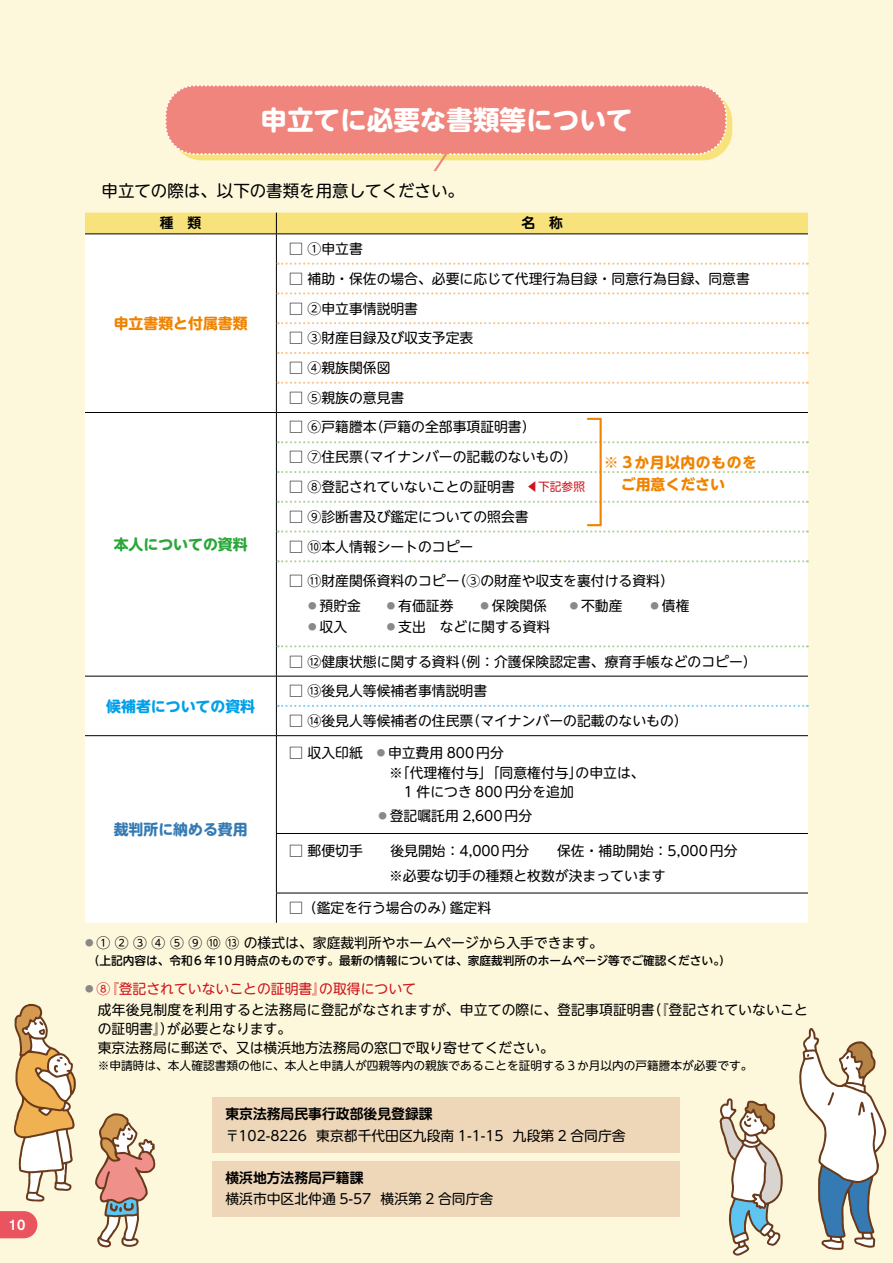
<style>
.page{position:relative;width:893px;height:1263px;background:#fdf8dc}
.page>*{position:absolute;margin:0;border:0;box-sizing:border-box;transform-origin:0 0}
.t1{font:700 26.55px "UD Shin M Go Pr 6 N";color:#fff}
.t2{font:16.5px "UD Shin M Go Pr 6 N";color:#000}
.t3{font:700 14.85px/22.4px "UD Shin M Go Pr 6 N";letter-spacing:.035em;color:#f08300}
.t4{font:700 14.85px "UD Shin M Go Pr 6 N";color:#00a0e9}
.t5{font:700 14.85px "UD Shin M Go Pr 6 N";color:#f08300}
.t6{font:700 14.85px "UD Shin M Go Pr 6 N";color:#2aa738}
.t7{font:700 14.85px "UD Shin M Go Pr 6 N";color:#357ab3}
.t8{font:13.8px/19.5px "UD Shin M Go Pr 6 N";color:#000}
.t9{font:700 13.8px "UD Shin M Go Pr 6 N De";color:#000}
.t10{font:12.75px "Ntoday Std De Bold KS";color:#fff}
.t11{font:500 11.7px "UD Shin M Go Pr 6 N";color:#000}
.t12{font:11.7px "UD Shin M Go Pr 6 N";color:#000}
.s1{font-size:11.7px;color:#d0121b}
.s2{font-size:8.55px;color:#898989}
.s3{color:#d0121b}
</style>
<div class="page">
<svg style="left:799px;top:1028px;width:87px;height:222px"></svg>
<svg style="left:14px;top:1004px;width:62px;height:197px"></svg>
<svg style="left:719px;top:1098px;width:64px;height:158px"></svg>
<svg style="left:95px;top:1113px;width:60px;height:134px"></svg>
<div style="left:85px;top:235px;width:723px;height:688px;background:#fff"></div>
<div style="left:277px;top:561px;width:531px;height:115px;background:#fff"></div>
<div style="left:85px;top:213px;width:723px;height:21px;background:#f7e27b"></div>
<hr style="left:85px;top:234px;width:191px;height:1px;background:#000">
<hr style="left:276px;top:234px;width:532px;height:1px;background:#000">
<hr style="left:276px;top:234px;width:1px;height:30px;background:#000">
<hr style="left:276px;top:293px;width:1px;height:30px;background:#000">
<hr style="left:276px;top:323px;width:1px;height:30px;background:#000">
<hr style="left:276px;top:353px;width:1px;height:30px;background:#000">
<hr style="left:85px;top:412px;width:191px;height:1px;background:#000">
<hr style="left:276px;top:442px;width:1px;height:30px;background:#000">
<hr style="left:276px;top:472px;width:1px;height:30px;background:#000">
<hr style="left:276px;top:531px;width:1px;height:30px;background:#000">
<hr style="left:85px;top:676px;width:191px;height:1px;background:#000">
<hr style="left:276px;top:676px;width:1px;height:30px;background:#000">
<hr style="left:85px;top:735px;width:191px;height:1px;background:#000">
<hr style="left:276px;top:735px;width:532px;height:1px;background:#000">
<hr style="left:276px;top:736px;width:1px;height:97px;background:#000">
<hr style="left:276px;top:833px;width:532px;height:1px;background:#000">
<hr style="left:276px;top:834px;width:1px;height:59px;background:#000">
<hr style="left:276px;top:893px;width:532px;height:1px;background:#000">
<hr style="left:276px;top:893px;width:1px;height:30px;background:#000">
<div style="left:276px;top:705px;width:532px;height:30px;background:#fff"></div>
<svg style="left:278px;top:471px;width:530px;height:2px"></svg>
<svg style="left:276px;top:501px;width:532px;height:32px;background:#fafcf9"></svg>
<svg style="left:276px;top:263px;width:532px;height:31px;background:#fdfaf8"></svg>
<svg style="left:278px;top:322px;width:530px;height:2px"></svg>
<svg style="left:278px;top:352px;width:530px;height:2px"></svg>
<div style="left:276px;top:382px;width:532px;height:61px;background:#fff"></div>
<hr style="left:276px;top:561px;width:1px;height:85px;background:#000">
<svg style="left:278px;top:560px;width:530px;height:2px"></svg>
<hr style="left:276px;top:646px;width:1px;height:30px;background:#000">
<svg style="left:278px;top:645px;width:530px;height:2px"></svg>
<hr style="left:276px;top:676px;width:532px;height:1px;background:#000">
<div style="left:587px;top:418px;width:15px;height:108px;border:2px solid #f08300"></div>
<div style="left:172px;top:92px;width:560px;height:68px;background:#f7e27b;border-radius:29px"></div>
<div style="left:166px;top:85px;width:560px;height:69px;background:#ef857d;border-radius:29px"></div>
<div style="left:165px;top:84px;width:562px;height:71px;border:2px dashed #fff;border-radius:29px"></div>
<svg style="left:425px;top:152px;width:24px;height:18px"></svg>
<div style="left:213px;top:1097px;width:467px;height:55px;background:#eed7b9"></div>
<div style="left:213px;top:1161px;width:467px;height:55px;background:#eed7b9"></div>
<svg style="left:0;top:1211px;width:37px;height:27px"></svg>
<p class="t10" style="left:9px;top:1215px;width:18px">10</p>
<h1 class="t1" style="left:260px;top:97px;width:374px">申立てに必要な書類等について</h1>
<p class="t2" style="left:102px;top:177px;width:364px">申立ての際は、以下の書類を用意してください。</p>
<p class="t9" style="left:160px;top:211px;width:43px">種　類</p>
<p class="t9" style="left:521px;top:211px;width:43px">名　称</p>
<p class="t5" style="left:114px;top:310px;width:135px">申立書類と付属書類</p>
<p class="t6" style="left:114px;top:531px;width:135px">本人についての資料</p>
<p class="t4" style="left:106px;top:693px;width:150px">候補者についての資料</p>
<p class="t7" style="left:114px;top:816px;width:135px">裁判所に納める費用</p>
<p class="t8" style="left:289px;top:238px;width:75px">□ ①申立書</p>
<p class="t8" style="left:289px;top:268px;width:462px">□ 補助・保佐の場合、必要に応じて代理行為目録・同意行為目録、同意書</p>
<p class="t8" style="left:289px;top:298px;width:130px">□ ②申立事情説明書</p>
<p class="t8" style="left:289px;top:327px;width:186px">□ ③財産目録及び収支予定表</p>
<p class="t8" style="left:289px;top:357px;width:103px">□ ④親族関係図</p>
<p class="t8" style="left:289px;top:387px;width:117px">□ ⑤親族の意見書</p>
<p class="t8" style="left:289px;top:416px;width:248px">□ ⑥戸籍謄本（戸籍の全部事項証明書）</p>
<p class="t8" style="left:289px;top:447px;width:289px">□ ⑦住民票（マイナンバーの記載のないもの）</p>
<p class="t8" style="left:289px;top:476px;width:297px">□ ⑧登記されていないことの証明書 <span class="s1">◀︎下記参照</span></p>
<p class="t8" style="left:289px;top:506px;width:241px">□ ⑨診断書及び鑑定についての照会書</p>
<p class="t8" style="left:289px;top:536px;width:186px">□ ⑩本人情報シートのコピー</p>
<p class="t8" style="left:289px;top:570px;width:386px">□ ⑪財産関係資料のコピー（③の財産や収支を裏付ける資料）</p>
<p class="t8" style="left:308px;top:595px;width:54px"><span class="s2">●</span> 預貯金</p>
<p class="t8" style="left:387px;top:595px;width:68px"><span class="s2">●</span> 有価証券</p>
<p class="t8" style="left:480px;top:595px;width:68px"><span class="s2">●</span> 保険関係</p>
<p class="t8" style="left:570px;top:595px;width:54px"><span class="s2">●</span> 不動産</p>
<p class="t8" style="left:651px;top:595px;width:40px"><span class="s2">●</span> 債権</p>
<p class="t8" style="left:308px;top:616px;width:40px"><span class="s2">●</span> 収入</p>
<p class="t8" style="left:387px;top:616px;width:165px"><span class="s2">●</span> 支出　などに関する資料</p>
<p class="t8" style="left:289px;top:651px;width:469px">□ ⑫健康状態に関する資料（例：介護保険認定書、療育手帳などのコピー）</p>
<p class="t3" style="left:621px;top:450px;width:138px;text-indent:-17px">※ 3か月以内のものをご用意ください</p>
<p class="t8" style="left:289px;top:680px;width:200px">□ ⑬後見人等候補者事情説明書</p>
<p class="t8" style="left:289px;top:711px;width:400px">□ ⑭後見人等候補者の住民票（マイナンバーの記載のないもの）</p>
<p class="t8" style="left:289px;top:743px;width:230px">□ 収入印紙　<span class="s2">●</span> 申立費用 800円分　</p>
<p class="t8" style="left:389px;top:762px;width:257px">※「代理権付与」「同意権付与」の申立は、</p>
<p class="t8" style="left:404px;top:781px;width:171px">1 件につき 800円分を追加</p>
<p class="t8" style="left:378px;top:805px;width:155px"><span class="s2">●</span> 登記嘱託用 2,600円分</p>
<p class="t8" style="left:389px;top:838px;width:350px;line-height:24.5px;text-indent:-100px">□ 郵便切手　　後見開始：4,000円分　　保佐・補助開始：5,000円分※必要な切手の種類と枚数が決まっています</p>
<p class="t8" style="left:289px;top:897px;width:204px">□（鑑定を行う場合のみ）鑑定料</p>
<p class="t8" style="left:85px;top:932px;width:519px"><span class="s2">●</span> ① ② ③ ④ ⑤ ⑨ ⑩ ⑬ の様式は、家庭裁判所やホームページから入手できます。</p>
<p class="t11" style="left:88px;top:951px;width:645px">（上記内容は、令和6 年10月時点のものです。最新の情報については、家庭裁判所のホームページ等でご確認ください。）</p>
<p class="t8" style="left:98px;top:979px;width:711px;text-indent:-13px"><span class="s2">●</span> <span class="s3">⑧『登記されていないことの証明書』の取得について<br></span>成年後見制度を利用すると法務局に登記がなされますが、申立ての際に、登記事項証明書（『登記されていないことの証明書』）が必要となります。<br>東京法務局に郵送で、又は横浜地方法務局の窓口で取り寄せてください。</p>
<p class="t12" style="left:98px;top:1056px;width:656px">※申請時は、本人確認書類の他に、本人と申請人が四親等内の親族であることを証明する 3か月以内の戸籍謄本が必要です。</p>
<p class="t9" style="left:225px;top:1102px;width:209px">東京法務局民事行政部後見登録課</p>
<p class="t8" style="left:225px;top:1125px;width:402px">〒102-8226 東京都千代田区九段南 1-1-15 九段第 2 合同庁舎</p>
<p class="t9" style="left:225px;top:1166px;width:140px">横浜地方法務局戸籍課</p>
<p class="t8" style="left:225px;top:1188px;width:270px">横浜市中区北仲通 5-57 横浜第 2 合同庁舎</p>
</div>
